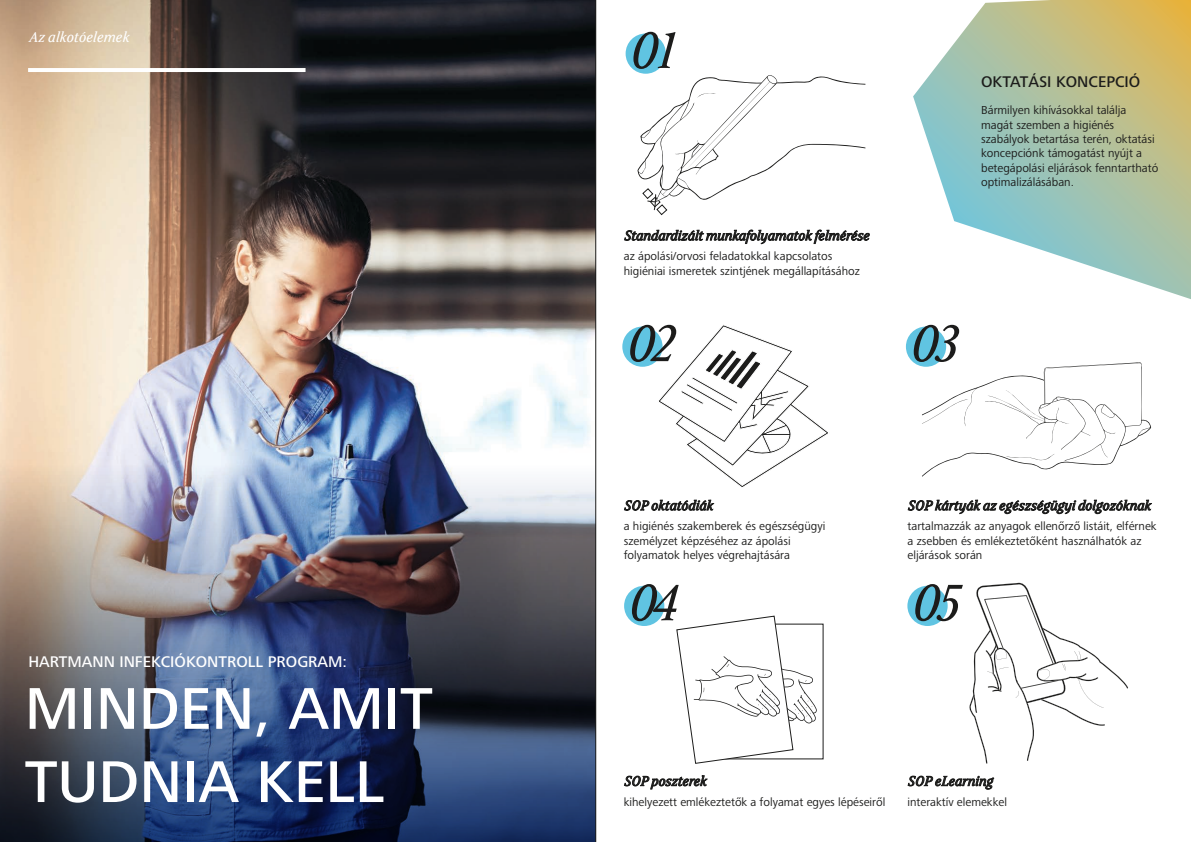
<style>
.page{position:relative;width:1191px;height:842px;background:#fff}
.page>*{position:absolute;margin:0;border:0;box-sizing:border-box;transform-origin:0 0}
.t1{font:500 61px/73.2px "Frutiger Next LTW1 G";color:#fff}
.t2{font:italic 56.8px "FS Sally";letter-spacing:-.1em;color:#1c1c1b}
.t3{font:500 16px "Frutiger Next LTW1 G";color:#fff}
.t4{font:500 16px "Frutiger Next LTW1 G";color:#1c1c1b}
.t5{font:italic 16px "FS Sally";color:#fff}
.t6{font:italic 15px "FS Sally";color:#1c1c1b}
.t7{font:12px/14.4px "Frutiger Next LTW1 G";color:#1c1c1b}
</style>
<div class="page">
<img style="left:0;top:0;width:595px;height:466px">
<img style="left:0;top:466px;width:595px;height:376px">
<svg style="left:913px;top:0;width:278px;height:299px"></svg>
<svg style="left:624px;top:230px;width:245px;height:14px"></svg>
<svg style="left:908px;top:500px;width:243px;height:14px"></svg>
<svg style="left:624px;top:775px;width:83px;height:14px"></svg>
<svg style="left:908px;top:776px;width:86px;height:13px"></svg>
<svg style="left:922px;top:362px;width:229px;height:115px"></svg>
<svg style="left:969px;top:583px;width:159px;height:181px"></svg>
<svg style="left:637px;top:75px;width:228px;height:140px"></svg>
<svg style="left:657px;top:325px;width:171px;height:162px"></svg>
<div style="left:625px;top:33px;width:41px;height:41px;background:#60c4e2;border-radius:50%"></div>
<div style="left:622px;top:327px;width:40px;height:40px;background:#60c4e2;border-radius:50%"></div>
<div style="left:906px;top:327px;width:40px;height:40px;background:#60c4e2;border-radius:50%"></div>
<div style="left:624px;top:586px;width:40px;height:40px;background:#60c4e2;border-radius:50%"></div>
<div style="left:907px;top:586px;width:40px;height:40px;background:#60c4e2;border-radius:50%"></div>
<svg style="left:624px;top:500px;width:90px;height:11px"></svg>
<svg style="left:676px;top:615px;width:140px;height:149px"></svg>
<hr style="left:28px;top:68px;width:277px;height:4px;background:#fff">
<hr style="left:595px;top:0;width:1px;height:842px;background:#1c1c1b">
<h3 class="t5" style="left:28px;top:27px;width:103px">Az alkotóelemek</h3>
<h3 class="t3" style="left:28px;top:653px;width:320px">HARTMANN INFEKCIÓKONTROLL PROGRAM:</h3>
<h1 class="t1" style="left:25px;top:674px;width:409px">MINDEN, AMIT<br>TUDNIA KELL</h1>
<h2 class="t2" style="left:629px;top:13px;width:52px">01</h2>
<p class="t6" style="left:624px;top:226px;width:247px">Standardizált munkafolyamatok felmérése</p>
<p class="t7" style="left:624px;top:249px;width:238px">az ápolási/orvosi feladatokkal kapcsolatos higiéniai ismeretek szintjének megállapításához</p>
<h2 class="t2" style="left:626px;top:306px;width:52px">02</h2>
<h2 class="t2" style="left:909px;top:306px;width:52px">03</h2>
<h3 class="t4" style="left:981px;top:72px;width:161px">OKTATÁSI KONCEPCIÓ</h3>
<p class="t7" style="left:981px;top:103px;width:179px">Bármilyen kihívásokkal találja magát szemben a higiénés szabályok betartása terén, oktatási koncepciónk támogatást nyújt a betegápolási eljárások fenntartható optimalizálásában.</p>
<p class="t6" style="left:624px;top:495px;width:91px">SOP oktatódiák</p>
<p class="t7" style="left:624px;top:519px;width:203px">a higiénés szakemberek és egészségügyi személyzet képzéséhez az ápolási folyamatok helyes végrehajtására</p>
<p class="t6" style="left:907px;top:495px;width:245px">SOP kártyák az egészségügyi dolgozóknak</p>
<p class="t7" style="left:907px;top:519px;width:251px">tartalmazzák az anyagok ellenőrző listáit, elférnek a zsebben és emlékeztetőként használhatók az eljárások során</p>
<h2 class="t2" style="left:627px;top:565px;width:52px">04</h2>
<h2 class="t2" style="left:911px;top:565px;width:52px">05</h2>
<p class="t6" style="left:624px;top:771px;width:84px">SOP poszterek</p>
<p class="t7" style="left:624px;top:795px;width:263px">kihelyezett emlékeztetők a folyamat egyes lépéseiről</p>
<p class="t6" style="left:907px;top:771px;width:87px">SOP eLearning</p>
<p class="t7" style="left:907px;top:795px;width:101px">interaktív elemekkel</p>
</div>
